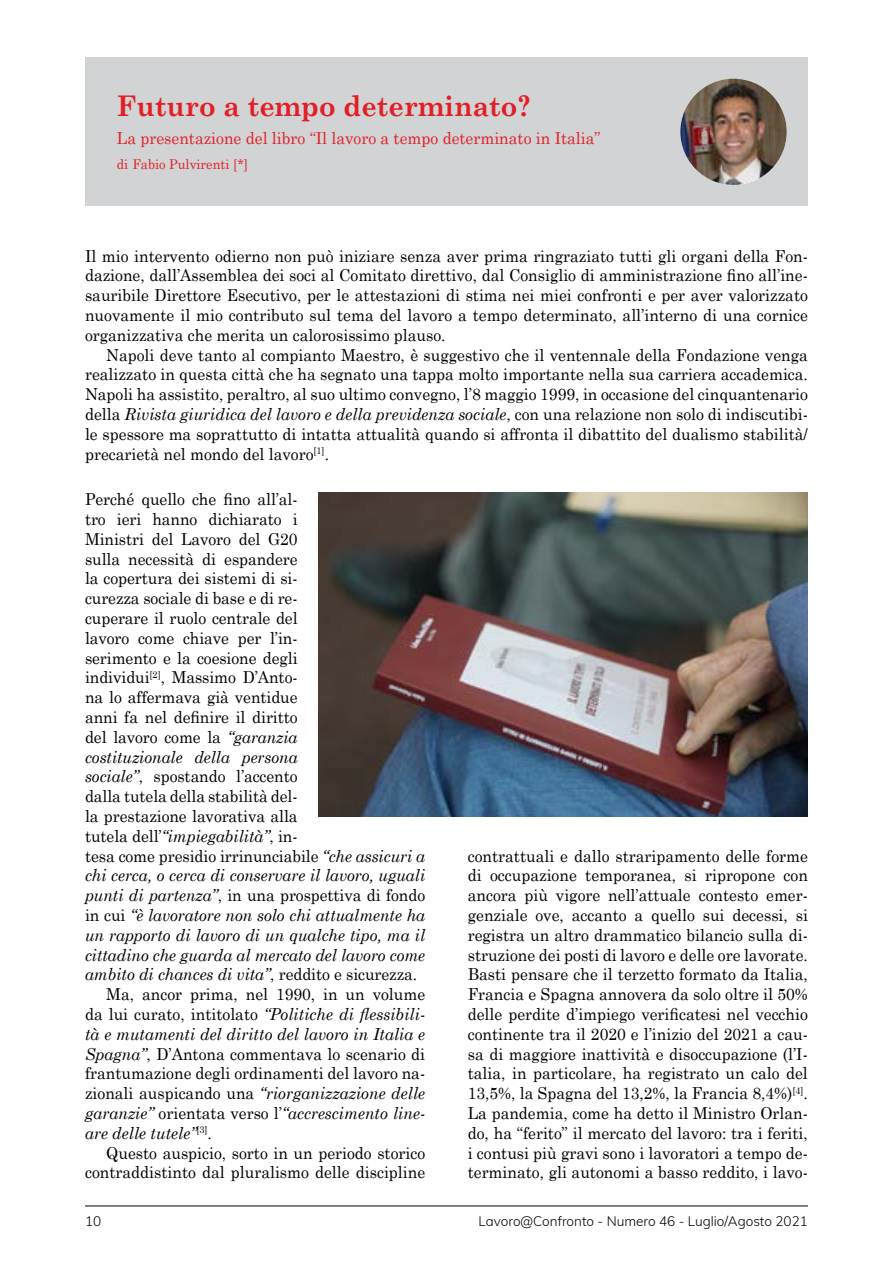
<style>
.page{position:relative;width:893px;height:1263px;background:#fff}
.page>*{position:absolute;margin:0;border:0;box-sizing:border-box;transform-origin:0 0}
.t1{font:700 28.5px "Century Schoolbook";color:#e21f26;scale:.95 1}
.t2{font:16.5px/19.8px "Century Schoolbook";letter-spacing:-.005em;color:#000;text-align:justify;scale:.95 1}
.t3{font:italic 16.5px "Century Schoolbook";letter-spacing:-.005em;color:#000;scale:.95 1}
.t4{font:16.5px "Century Schoolbook";color:#e21f26;scale:.95 1}
.t5{font:300 13.5px "Muli";color:#000}
.t6{font:13.5px "Century Schoolbook";color:#e21f26;scale:.95 1}
.s1{font-style:italic}
.s2{font-style:normal}
</style>
<div class="page">
<hr style="left:85px;top:1205px;width:723px;height:1px;background:#000">
<div style="left:85px;top:57px;width:723px;height:149px;background:#d1d3d4"></div>
<img style="left:680px;top:79px;width:107px;height:106px;border-radius:53px">
<img style="left:319px;top:493px;width:489px;height:323px">
<h1 class="t1" style="left:117px;top:88px;width:437px">Futuro a tempo determinato?</h1>
<p class="t4" style="left:117px;top:128px;width:511px">La presentazione del libro “Il lavoro a tempo determinato in Italia”</p>
<p class="t6" style="left:117px;top:156px;width:140px">di Fabio Pulvirenti [*]</p>
<p class="t2" style="left:85px;top:245px;width:762px">Il mio intervento odierno non può iniziare senza aver prima ringraziato tutti gli organi della Fon&shy;dazione, dall’Assemblea dei soci al Comitato direttivo, dal Consiglio di amministrazione fino all’ine&shy;sauribile Direttore Esecutivo, per le attestazioni di stima nei miei confronti e per aver valorizzato nuovamente il mio contributo sul tema del lavoro a tempo determinato, all’interno di una cornice organizzativa che merita un calorosissimo plauso.</p>
<p class="t2" style="left:85px;top:344px;width:762px;text-indent:21px">Napoli deve tanto al compianto Maestro, è suggestivo che il ventennale della Fondazione venga realizzato in questa città che ha segnato una tappa molto importante nella sua carriera accademica.<br>Napoli ha assistito, peraltro, al suo ultimo convegno, l’8 maggio 1999, in occasione del cinquantenario della <span class="s1">Rivista giuridica del lavoro e della previdenza sociale</span>, con una relazione non solo di indiscutibi&shy;le spessore ma soprattutto di intatta attualità quando si affronta il dibattito del dualismo stabilità/ precarietà nel mondo del lavoro<sup>[1]</sup>.</p>
<p class="t2" style="left:85px;top:489px;width:225px">Perché quello che fino all’al-</p>
<p class="t2" style="left:85px;top:509px;width:225px">tro ieri hanno dichiarato i</p>
<p class="t2" style="left:85px;top:528px;width:225px">Ministri del Lavoro del G20</p>
<p class="t2" style="left:85px;top:548px;width:225px">sulla necessità di espandere</p>
<p class="t2" style="left:85px;top:568px;width:225px">la copertura dei sistemi di si-</p>
<p class="t2" style="left:85px;top:588px;width:225px">curezza sociale di base e di re-</p>
<p class="t2" style="left:85px;top:608px;width:225px">cuperare il ruolo centrale del</p>
<p class="t2" style="left:85px;top:627px;width:225px">lavoro come chiave per l’in-</p>
<p class="t2" style="left:85px;top:647px;width:225px">serimento e la coesione degli</p>
<p class="t2" style="left:85px;top:667px;width:225px">individui<sup>[2]</sup>, Massimo D’Anto-</p>
<p class="t2" style="left:85px;top:687px;width:225px">na lo affermava già ventidue</p>
<p class="t2" style="left:85px;top:707px;width:225px">anni fa nel definire il diritto</p>
<p class="t2" style="left:85px;top:726px;width:225px">del lavoro come la <span class="s1">“garanzia</span></p>
<p class="t3" style="left:85px;top:746px;width:225px">costituzionale della persona</p>
<p class="t2" style="left:85px;top:766px;width:225px"><span class="s1">sociale”</span>, spostando l’accento</p>
<p class="t2" style="left:85px;top:786px;width:225px">dalla tutela della stabilità del-</p>
<p class="t2" style="left:85px;top:806px;width:225px">la prestazione lavorativa alla</p>
<p class="t2" style="left:85px;top:825px;width:225px">tutela dell’<span class="s1">“impiegabilità”</span>, in-</p>
<p class="t2" style="left:85px;top:845px;width:360px">tesa come presidio irrinunciabile <span class="s1">“che assicuri a</span></p>
<p class="t3" style="left:85px;top:865px;width:360px">chi cerca, o cerca di conservare il lavoro, uguali</p>
<p class="t2" style="left:85px;top:885px;width:360px"><span class="s1">punti di partenza”</span>, in una prospettiva di fondo</p>
<p class="t3" style="left:85px;top:905px;width:360px"><span class="s2">in cui</span> “è lavoratore non solo chi attualmente ha</p>
<p class="t3" style="left:85px;top:924px;width:360px">un rapporto di lavoro di un qualche tipo, ma il</p>
<p class="t3" style="left:85px;top:944px;width:360px">cittadino che guarda al mercato del lavoro come</p>
<p class="t3" style="left:85px;top:964px;width:351px">ambito di chances di vita”<span class="s2">, reddito e sicurezza.</span></p>
<p class="t2" style="left:106px;top:984px;width:337px">Ma, ancor prima, nel 1990, in un volume</p>
<p class="t3" style="left:85px;top:1004px;width:360px"><span class="s2">da lui curato, intitolato</span> “Politiche di flessibili-</p>
<p class="t3" style="left:85px;top:1023px;width:360px">tà e mutamenti del diritto del lavoro in Italia e</p>
<p class="t2" style="left:85px;top:1043px;width:360px"><span class="s1">Spagna”</span>, D’Antona commentava lo scenario di</p>
<p class="t2" style="left:85px;top:1063px;width:360px">frantumazione degli ordinamenti del lavoro na-</p>
<p class="t3" style="left:85px;top:1083px;width:360px"><span class="s2">zionali auspicando una</span> “riorganizzazione delle</p>
<p class="t3" style="left:85px;top:1103px;width:360px">garanzie” <span class="s2">orientata verso l’</span>“accrescimento line-</p>
<p class="t3" style="left:85px;top:1122px;width:135px">are delle tutele”<sup>[3]</sup><span class="s2">.</span></p>
<p class="t2" style="left:106px;top:1142px;width:337px">Questo auspicio, sorto in un periodo storico</p>
<p class="t2" style="left:85px;top:1162px;width:360px">contraddistinto dal pluralismo delle discipline</p>
<p class="t2" style="left:468px;top:845px;width:360px">contrattuali e dallo straripamento delle forme di occupazione temporanea, si ripropone con ancora più vigore nell’attuale contesto emer&shy;genziale ove, accanto a quello sui decessi, si registra un altro drammatico bilancio sulla di&shy;struzione dei posti di lavoro e delle ore lavorate.<br>Basti pensare che il terzetto formato da Italia, Francia e Spagna annovera da solo oltre il 50% delle perdite d’impiego verificatesi nel vecchio continente tra il 2020 e l’inizio del 2021 a cau&shy;sa di maggiore inattività e disoccupazione (l’I&shy;talia, in particolare, ha registrato un calo del 13,5%, la Spagna del 13,2%, la Francia 8,4%)<sup>[4]</sup>.<br>La pandemia, come ha detto il Ministro Orlan&shy;do, ha “ferito” il mercato del lavoro: tra i feriti, i contusi più gravi sono i lavoratori a tempo de&shy;terminato, gli autonomi a basso reddito, i lavo-</p>
<p class="t5" style="left:85px;top:1213px;width:18px">10</p>
<p class="t5" style="left:479px;top:1213px;width:331px">Lavoro@Confronto - Numero 46 - Luglio/Agosto 2021</p>
</div>
